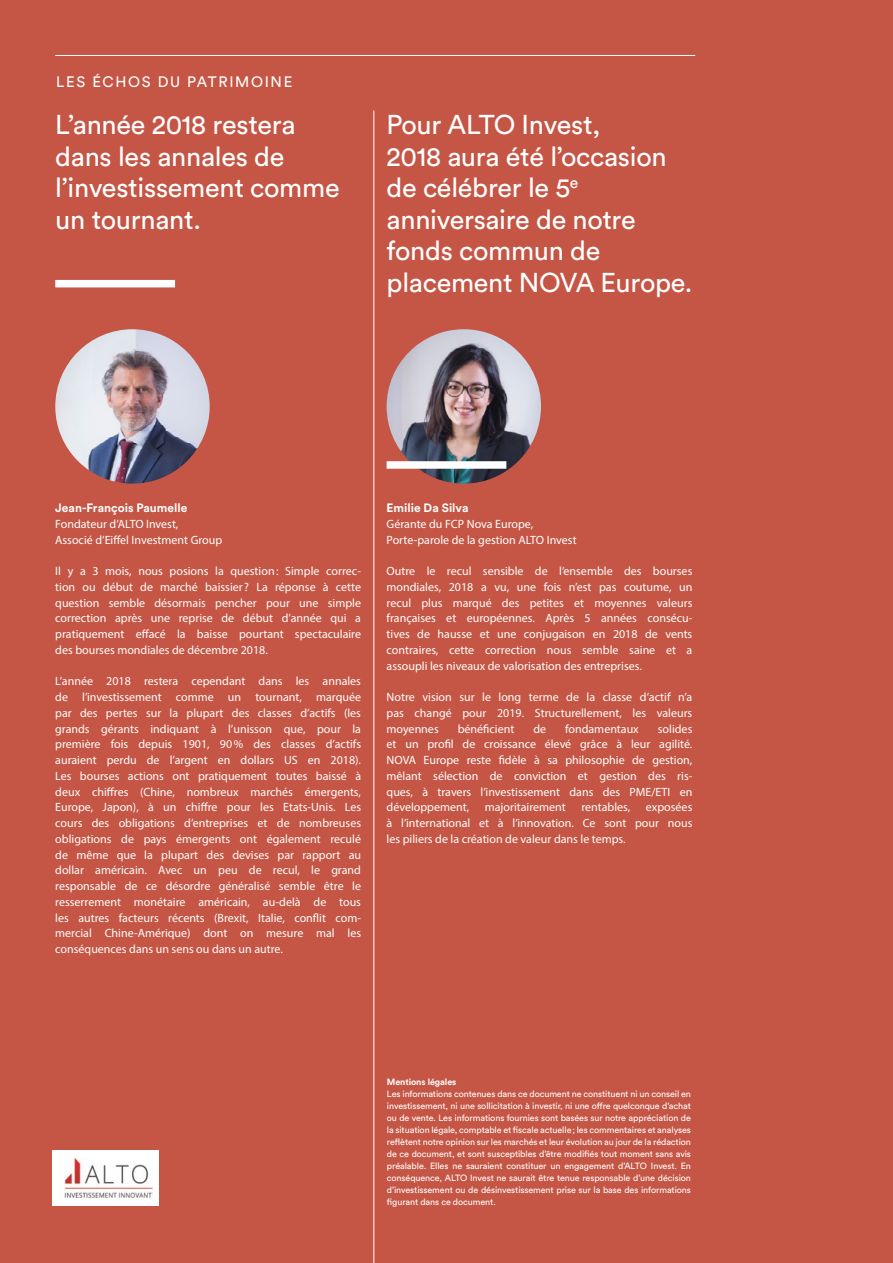
<style>
.page{position:relative;width:893px;height:1263px;background:#c55544}
.page>*{position:absolute;margin:0;border:0;box-sizing:border-box;transform-origin:0 0}
.t1{font:27px/31.5px "Circular Std";letter-spacing:-.01em;color:#fff}
.t2{font:15px "Circular Std";letter-spacing:.11em;color:#fff}
.t3{font:12px/15.8px "Myriad Pro";color:#fff;text-align:justify}
.t4{font:700 12px "Circular Std";color:#fff}
.t5{font:9px/12px "Circular Std";letter-spacing:-.01em;color:#fff;text-align:justify}
.t6{font:700 9px "Circular Std";letter-spacing:-.01em;color:#fff}
</style>
<div class="page">
<img style="left:387px;top:329px;width:154px;height:155px;border-radius:77px">
<img style="left:55px;top:329px;width:155px;height:155px;border-radius:77px">
<hr style="left:374px;top:111px;width:1px;height:1152px;background:#fff">
<div style="left:387px;top:461px;width:119px;height:8px;background:#fff"></div>
<div style="left:55px;top:280px;width:120px;height:7px;background:#fff"></div>
<hr style="left:55px;top:55px;width:640px;height:1px;background:#fff">
<div style="left:53px;top:1150px;width:106px;height:55px;background:#fff"></div>
<img style="left:64px;top:1157px;width:89px;height:40px">
<p class="t2" style="left:56px;top:72px;width:238px">LES ÉCHOS DU PATRIMOINE</p>
<h1 class="t1" style="left:55px;top:108px;width:286px">L’année 2018 restera dans les annales de l’investissement comme un tournant.</h1>
<h1 class="t1" style="left:387px;top:108px;width:307px">Pour ALTO Invest,<br>2018 aura été l’occasion de célébrer le 5<sup>e </sup>anniversaire de notre fonds commun de placement NOVA Europe.</h1>
<p class="t4" style="left:55px;top:500px;width:134px">Jean-François Paumelle</p>
<p class="t3" style="left:55px;top:516px;width:168px">Fondateur d’ALTO Invest,<br>Associé d’Eiffel Investment Group</p>
<p class="t3" style="left:55px;top:563px;width:307px">Il y a 3 mois, nous posions la question: Simple correc&shy;tion ou début de marché baissier ? La réponse à cette question semble désormais pencher pour une simple correction après une reprise de début d’année qui a pratiquement effacé la baisse pourtant spectaculaire des bourses mondiales de décembre 2018.</p>
<p class="t3" style="left:55px;top:673px;width:307px">L’année 2018 restera cependant dans les annales de l’investissement comme un tournant, marquée par des pertes sur la plupart des classes d’actifs (les grands gérants indiquant à l’unisson que, pour la première fois depuis 1901, 90% des classes d’actifs auraient perdu de l’argent en dollars US en 2018).<br>Les bourses actions ont pratiquement toutes baissé à deux chiffres (Chine, nombreux marchés émergents, Europe, Japon), à un chiffre pour les Etats-Unis. Les cours des obligations d’entreprises et de nombreuses obligations de pays émergents ont également reculé de même que la plupart des devises par rapport au dollar américain. Avec un peu de recul, le grand responsable de ce désordre généralisé semble être le resserrement monétaire américain, au-delà de tous les autres facteurs récents (Brexit, Italie, conflit com&shy;mercial Chine-Amérique) dont on mesure mal les conséquences dans un sens ou dans un autre.</p>
<p class="t4" style="left:387px;top:500px;width:83px">Emilie Da Silva</p>
<p class="t3" style="left:387px;top:516px;width:192px">Gérante du FCP Nova Europe,<br>Porte-parole de la gestion ALTO Invest</p>
<p class="t3" style="left:387px;top:563px;width:307px">Outre le recul sensible de l’ensemble des bourses mondiales, 2018 a vu, une fois n’est pas coutume, un recul plus marqué des petites et moyennes valeurs françaises et européennes. Après 5 années consécu&shy;tives de hausse et une conjugaison en 2018 de vents contraires, cette correction nous semble saine et a assoupli les niveaux de valorisation des entreprises.</p>
<p class="t3" style="left:387px;top:689px;width:307px">Notre vision sur le long terme de la classe d’actif n’a pas changé pour 2019. Structurellement, les valeurs moyennes</p>
<p class="t3" style="left:458px;top:720px;width:58px">bénéficient</p>
<p class="t3" style="left:533px;top:720px;width:14px">de</p>
<p class="t3" style="left:565px;top:720px;width:75px">fondamentaux</p>
<p class="t3" style="left:387px;top:720px;width:307px;text-indent:271px">solides et un profil de croissance élevé grâce à leur agilité.<br>NOVA Europe reste fidèle à sa philosophie de gestion, mêlant sélection de conviction et gestion des ris&shy;ques, à travers l’investissement dans des PME/ETI en développement,</p>
<p class="t3" style="left:485px;top:799px;width:83px">majoritairement</p>
<p class="t3" style="left:581px;top:799px;width:50px">rentables,</p>
<p class="t3" style="left:387px;top:799px;width:307px;text-indent:259px">exposées à l’international et à l’innovation. Ce sont pour nous les piliers de la création de valeur dans le temps.</p>
<p class="t6" style="left:387px;top:1076px;width:71px">Mentions légales</p>
<p class="t5" style="left:387px;top:1088px;width:306px">Les informations contenues dans ce document ne constituent ni un conseil en investissement, ni une sollicitation à investir, ni une offre quelconque d’achat ou de vente. Les informations fournies sont basées sur notre appréciation de la situation légale, comptable et fiscale actuelle; les commentaires et analyses reflètent notre opinion sur les marchés et leur évolution au jour de la rédaction de ce document, et sont susceptibles d’être modifiés tout moment sans avis préalable. Elles ne sauraient constituer un engagement d’ALTO Invest. En conséquence, ALTO Invest ne saurait être tenue responsable d’une décision d’investissement ou de désinvestissement prise sur la base des informations figurant dans ce document.</p>
</div>
